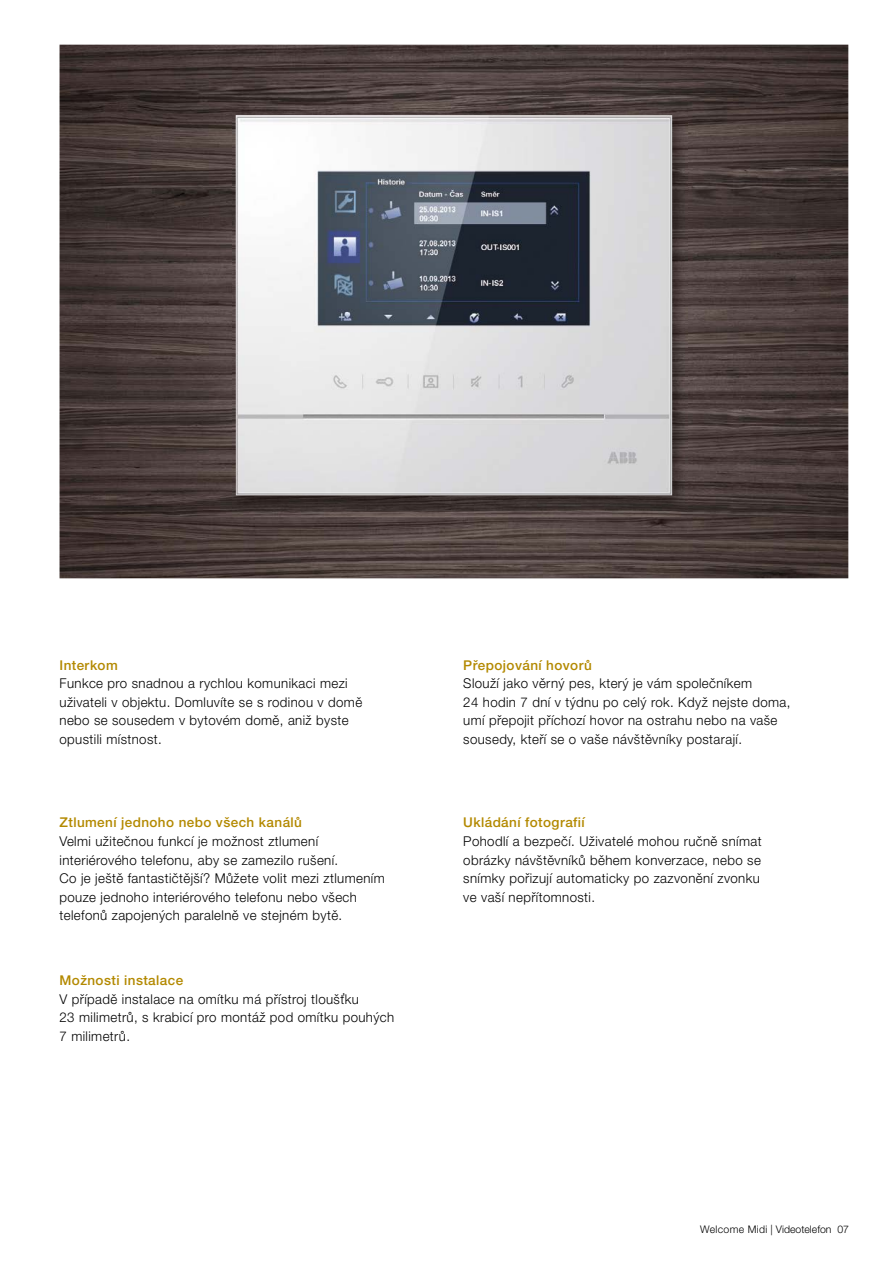
<style>
.page{position:relative;width:893px;height:1263px;background:#fff}
.page>*{position:absolute;margin:0;border:0;box-sizing:border-box;transform-origin:0 0}
.t1{font:300 13.5px/18.6px "Helvetica Neue CE";letter-spacing:.03em;color:#000}
.t2{font:500 13.5px "Helvetica Neue CE";letter-spacing:.03em;color:#b38900}
.t3{font:300 10.5px "Helvetica Neue CE";color:#000}
</style>
<div class="page">
<img style="left:60px;top:45px;width:788px;height:533px">
<img style="left:232px;top:111px;width:455px;height:400px">
<img style="left:236px;top:115px;width:436px;height:380px">
<p class="t2" style="left:60px;top:657px;width:60px">Interkom</p>
<p class="t1" style="left:60px;top:674px;width:304px">Funkce pro snadnou a rychlou komunikaci mezi uživateli v objektu. Domluvíte se s rodinou v domě nebo se sousedem v bytovém domě, aniž byste opustili místnost.</p>
<p class="t2" style="left:60px;top:814px;width:244px">Ztlumení jednoho nebo všech kanálů</p>
<p class="t1" style="left:60px;top:832px;width:327px">Velmi užitečnou funkcí je možnost ztlumení interiérového telefonu, aby se zamezilo rušení.<br>Co je ještě fantastičtější? Můžete volit mezi ztlumením pouze jednoho interiérového telefonu nebo všech telefonů zapojených paralelně ve stejném bytě.</p>
<p class="t2" style="left:60px;top:972px;width:125px">Možnosti instalace</p>
<p class="t1" style="left:60px;top:990px;width:336px">V případě instalace na omítku má přístroj tloušťku<br>23 milimetrů, s krabicí pro montáž pod omítku pouhých<br>7 milimetrů.</p>
<p class="t2" style="left:463px;top:657px;width:130px">Přepojování hovorů</p>
<p class="t1" style="left:463px;top:674px;width:329px">Slouží jako věrný pes, který je vám společníkem<br>24 hodin 7 dní v týdnu po celý rok. Když nejste doma, umí přepojit příchozí hovor na ostrahu nebo na vaše sousedy, kteří se o vaše návštěvníky postarají.</p>
<p class="t2" style="left:463px;top:814px;width:123px">Ukládání fotografií</p>
<p class="t1" style="left:463px;top:832px;width:300px">Pohodlí a bezpečí. Uživatelé mohou ručně snímat obrázky návštěvníků během konverzace, nebo se snímky pořizují automaticky po zazvonění zvonku ve vaší nepřítomnosti.</p>
<p class="t3" style="left:700px;top:1223px;width:150px">Welcome Midi | Videotelefon 07</p>
</div>
